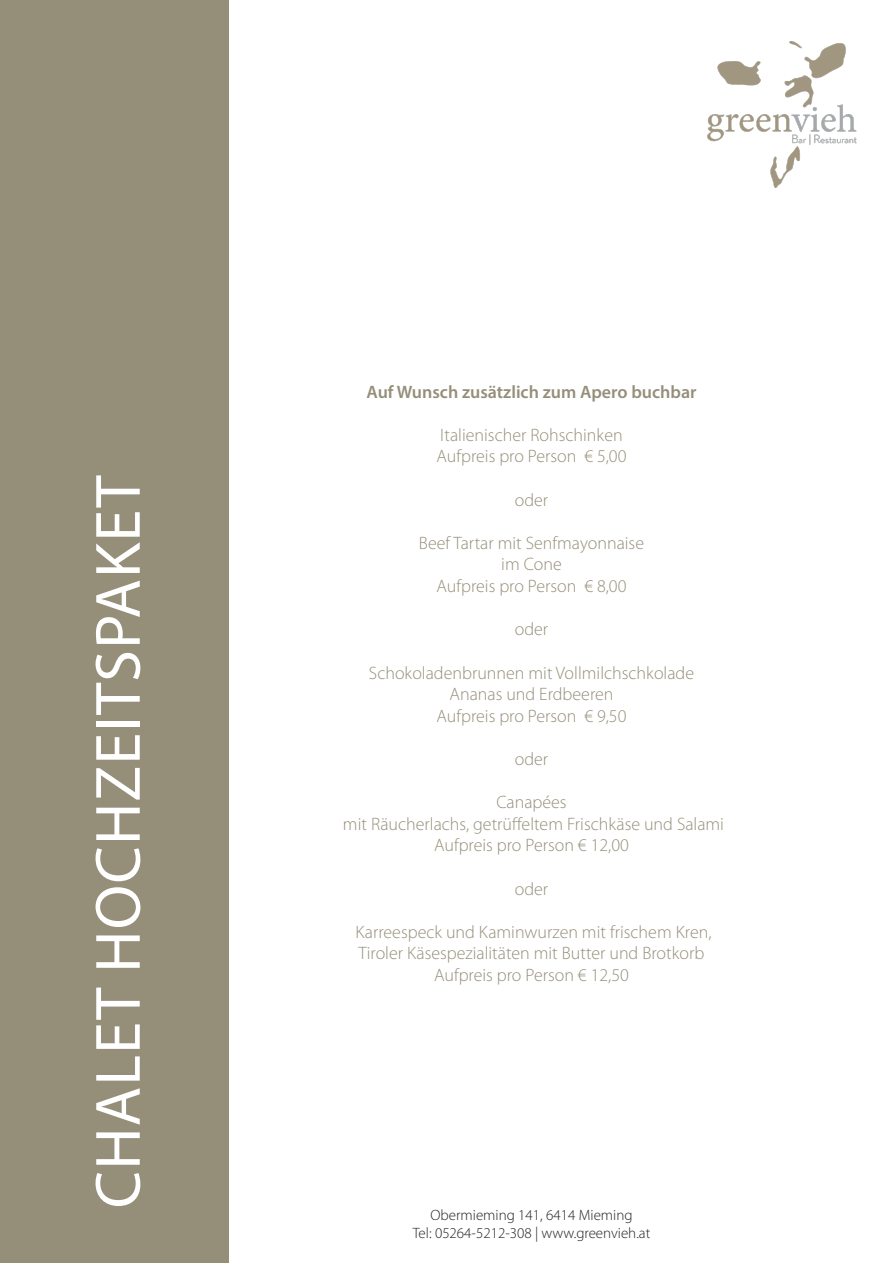
<style>
.page{position:relative;width:893px;height:1263px;background:#fff}
.page>*{position:absolute;margin:0;border:0;box-sizing:border-box;transform-origin:0 0}
.t1{font:64.5px "Myriad Pro";letter-spacing:.02em;color:#fff}
.t2{font:300 18px/21.6px "Myriad Pro";color:#958f7a;text-align:center}
.t3{font:600 18px "Myriad Pro";color:#958f7a}
.t4{font:300 15px/18px "Myriad Pro";color:#231f20;text-align:center}
</style>
<div class="page">
<div style="left:0;top:0;width:229px;height:1263px;background:#958f7a"></div>
<img style="left:707px;top:41px;width:149px;height:147px">
<h1 class="t1" style="left:78px;top:1208px;width:734px;rotate:-90deg">CHALET HOCHZEITSPAKET</h1>
<p class="t3" style="left:366px;top:380px;width:332px">Auf Wunsch zusätzlich zum Apero buchbar</p>
<p class="t2" style="left:436px;top:424px;width:192px;text-align:left">Italienischer Rohschinken<br>Aufpreis pro Person € 5,00</p>
<p class="t2" style="left:515px;top:489px;width:35px">oder</p>
<p class="t2" style="left:419px;top:532px;width:227px">Beef Tartar mit Senfmayonnaise im Cone<br>Aufpreis pro Person € 8,00</p>
<p class="t2" style="left:515px;top:618px;width:35px">oder</p>
<p class="t2" style="left:369px;top:661px;width:327px">Schokoladenbrunnen mit Vollmilchschkolade<br>Ananas und Erdbeeren<br>Aufpreis pro Person € 9,50</p>
<p class="t2" style="left:515px;top:748px;width:35px">oder</p>
<p class="t2" style="left:343px;top:791px;width:383px">Canapées<br>mit Räucherlachs, getrüffeltem Frischkäse und Salami<br>Aufpreis pro Person € 12,00</p>
<p class="t2" style="left:515px;top:877px;width:35px">oder</p>
<p class="t2" style="left:355px;top:921px;width:358px">Karreespeck und Kaminwurzen mit frischem Kren,<br>Tiroler Käsespezialitäten mit Butter und Brotkorb<br>Aufpreis pro Person € 12,50</p>
<p class="t4" style="left:413px;top:1206px;width:239px">Obermieming 141, 6414 Mieming<br>Tel: 05264-5212-308 | www.greenvieh.at</p>
</div>
